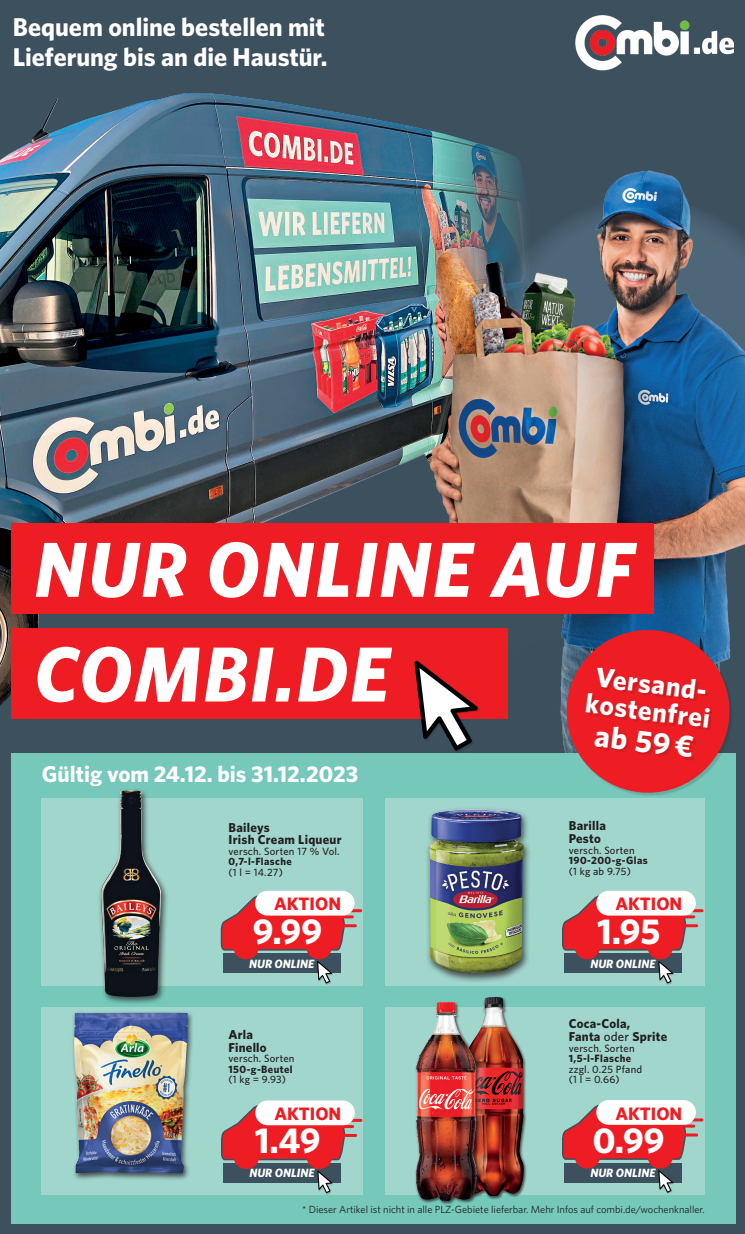
<style>
.page{position:relative;width:745px;height:1234px;background:#fff}
.page>*{position:absolute;margin:0;border:0;box-sizing:border-box;transform-origin:0 0}
.t1{font:italic 700 78px "Whitney";letter-spacing:.02em;color:#fff}
.t2{font:700 36px "Whitney";letter-spacing:-.005em;color:#fff}
.t3{font:700 30.75px "Whitney";color:#fff}
.t4{font:700 27.3px/26.8px "Whitney";color:#fff}
.t5{font:700 25.8px/30.2px "Whitney";color:#fff}
.t6{font:700 22.8px "Whitney";color:#fff}
.t7{font:700 18px "Whitney";color:#ee1d23}
.t8{font:700 12.9px/12.9px "Whitney";letter-spacing:.02em;color:#231f20}
.t9{font:italic 700 12px "Whitney";color:#fff}
.t10{font:500 10.65px/10.6px "Whitney";letter-spacing:.02em;color:#231f20}
.t11{font:700 10.65px "Whitney";letter-spacing:.04em;color:#231f20}
.t12{font:700 10.5px "Whitney";letter-spacing:.04em;color:#231f20}
.t13{font:10.35px "Whitney";color:#231f20}
.s1{font-weight:500}
</style>
<div class="page">
<div style="left:0;top:0;width:744px;height:1233px;background:#3c505e"></div>
<img style="left:0;top:93px;width:502px;height:615px">
<img style="left:410px;top:151px;width:334px;height:836px">
<div style="left:12px;top:752px;width:723px;height:470px;background:#75c8ba"></div>
<div style="left:384px;top:798px;width:320px;height:186px;background:#a1d6cd"></div>
<div style="left:384px;top:1007px;width:320px;height:186px;background:#a1d6cd"></div>
<div style="left:42px;top:1007px;width:321px;height:187px;background:#a1d6cd"></div>
<div style="left:42px;top:798px;width:321px;height:186px;background:#a1d6cd"></div>
<div style="left:12px;top:627px;width:495px;height:91px;background:#ee1d23"></div>
<div style="left:12px;top:523px;width:641px;height:91px;background:#ee1d23"></div>
<div style="left:414px;top:660px;width:65px;height:93px;background:#231f20;opacity:.3"></div>
<svg style="left:414px;top:660px;width:63px;height:90px"></svg>
<svg style="left:561px;top:625px;width:172px;height:171px"></svg>
<div style="left:586px;top:669px;width:126px;height:91px;background:#231f20;opacity:.17"></div>
<img style="left:575px;top:15px;width:158px;height:56px">
<div style="left:564px;top:1162px;width:117px;height:20px;background:#3c505e"></div>
<div style="left:658px;top:1169px;width:16px;height:24px;background:#231f20;opacity:.3"></div>
<svg style="left:658px;top:1169px;width:14px;height:23px"></svg>
<svg style="left:562px;top:1105px;width:124px;height:55px;background:#d93c40"></svg>
<div style="left:574px;top:1143px;width:25px;height:25px;background:#ee1d23;border-radius:50%"></div>
<div style="left:647px;top:1143px;width:25px;height:25px;background:#ee1d23;border-radius:50%"></div>
<hr style="left:665px;top:1118px;width:36px;height:3px;background:#ee1d23">
<hr style="left:656px;top:1124px;width:37px;height:3px;background:#ee1d23">
<hr style="left:659px;top:1133px;width:37px;height:3px;background:#ee1d23">
<div style="left:596px;top:1099px;width:99px;height:25px;background:#fff;border-radius:12px"></div>
<div style="left:97px;top:787px;width:71px;height:218px;background:#231f20;opacity:.75"></div>
<img style="left:99px;top:790px;width:62px;height:206px">
<div style="left:71px;top:1009px;width:123px;height:171px;background:#231f20;opacity:.75"></div>
<img style="left:74px;top:1012px;width:113px;height:160px">
<div style="left:425px;top:806px;width:107px;height:177px;background:#231f20;opacity:.75"></div>
<img style="left:428px;top:809px;width:95px;height:164px">
<div style="left:223px;top:953px;width:117px;height:19px;background:#3c505e"></div>
<div style="left:317px;top:960px;width:16px;height:24px;background:#231f20;opacity:.3"></div>
<svg style="left:317px;top:960px;width:15px;height:23px"></svg>
<svg style="left:220px;top:895px;width:125px;height:56px;background:#d73f43"></svg>
<div style="left:233px;top:934px;width:26px;height:25px;background:#ee1d23;border-radius:50%"></div>
<div style="left:306px;top:934px;width:25px;height:25px;background:#ee1d23;border-radius:50%"></div>
<hr style="left:324px;top:909px;width:36px;height:3px;background:#ee1d23">
<hr style="left:316px;top:915px;width:36px;height:3px;background:#ee1d23">
<hr style="left:319px;top:924px;width:36px;height:3px;background:#ee1d23">
<div style="left:255px;top:890px;width:99px;height:25px;background:#fff;border-radius:12px"></div>
<div style="left:223px;top:1163px;width:117px;height:19px;background:#3c505e"></div>
<div style="left:317px;top:1170px;width:16px;height:24px;background:#231f20;opacity:.3"></div>
<svg style="left:317px;top:1170px;width:15px;height:22px"></svg>
<svg style="left:221px;top:1105px;width:125px;height:55px;background:#d93e42"></svg>
<div style="left:233px;top:1144px;width:26px;height:24px;background:#ee1d23;border-radius:50%"></div>
<div style="left:306px;top:1144px;width:26px;height:24px;background:#ee1d23;border-radius:50%"></div>
<hr style="left:324px;top:1118px;width:37px;height:3px;background:#ee1d23">
<hr style="left:316px;top:1124px;width:36px;height:3px;background:#ee1d23">
<hr style="left:319px;top:1133px;width:36px;height:3px;background:#ee1d23">
<div style="left:255px;top:1100px;width:99px;height:24px;background:#fff;border-radius:12px"></div>
<div style="left:564px;top:953px;width:117px;height:19px;background:#3c505e"></div>
<div style="left:658px;top:960px;width:16px;height:24px;background:#231f20;opacity:.3"></div>
<svg style="left:658px;top:960px;width:14px;height:23px"></svg>
<svg style="left:562px;top:895px;width:124px;height:56px;background:#d83d41"></svg>
<div style="left:574px;top:934px;width:25px;height:25px;background:#ee1d23;border-radius:50%"></div>
<div style="left:647px;top:934px;width:25px;height:25px;background:#ee1d23;border-radius:50%"></div>
<hr style="left:665px;top:909px;width:36px;height:3px;background:#ee1d23">
<hr style="left:656px;top:915px;width:37px;height:3px;background:#ee1d23">
<hr style="left:659px;top:924px;width:37px;height:3px;background:#ee1d23">
<div style="left:596px;top:890px;width:99px;height:25px;background:#fff;border-radius:12px"></div>
<div style="left:461px;top:995px;width:66px;height:204px;background:#231f20;opacity:.75"></div>
<img style="left:463px;top:996px;width:60px;height:199px">
<div style="left:414px;top:1000px;width:65px;height:204px;background:#231f20;opacity:.75"></div>
<img style="left:415px;top:1001px;width:32px;height:160px">
<h3 class="t5" style="left:13px;top:11px;width:316px">Bequem online bestellen mit<br>Lieferung bis an die Haustür.</h3>
<h1 class="t1" style="left:34px;top:517px;width:601px">NUR ONLINE AUF</h1>
<h1 class="t1" style="left:34px;top:621px;width:357px">COMBI.DE</h1>
<h3 class="t6" style="left:42px;top:758px;width:318px">Gültig vom 24.12. bis 31.12.2023</h3>
<p class="t8" style="left:228px;top:820px;width:114px">Baileys<br>Irish Cream Liqueur</p>
<p class="t10" style="left:228px;top:845px;width:113px">versch. Sorten 17 % Vol.</p>
<p class="t12" style="left:228px;top:854px;width:65px">0,7-l-Flasche</p>
<p class="t10" style="left:228px;top:866px;width:56px">(1 l = 14.27)</p>
<h3 class="t7" style="left:274px;top:891px;width:68px">AKTION</h3>
<h2 class="t2" style="left:252px;top:906px;width:71px">9.99</h2>
<p class="t9" style="left:249px;top:955px;width:67px">NUR ONLINE</p>
<p class="t8" style="left:228px;top:1027px;width:40px">Arla<br>Finello</p>
<p class="t10" style="left:228px;top:1052px;width:67px">versch. Sorten</p>
<p class="t11" style="left:228px;top:1061px;width:66px">150-g-Beutel</p>
<p class="t10" style="left:228px;top:1073px;width:59px">(1 kg = 9.93)</p>
<h3 class="t7" style="left:274px;top:1101px;width:68px">AKTION</h3>
<h2 class="t2" style="left:254px;top:1116px;width:67px">1.49</h2>
<p class="t9" style="left:249px;top:1164px;width:67px">NUR ONLINE</p>
<h3 class="t4" style="left:590px;top:662px;width:127px;rotate:7deg">Versand&shy;kostenfrei</h3>
<h3 class="t3" style="left:597px;top:714px;width:101px;rotate:7deg">ab 59€</h3>
<p class="t8" style="left:568px;top:818px;width:39px">Barilla<br>Pesto</p>
<p class="t10" style="left:568px;top:844px;width:67px">versch. Sorten</p>
<p class="t11" style="left:568px;top:853px;width:80px">190-200-g-Glas</p>
<p class="t10" style="left:568px;top:865px;width:64px">(1 kg ab 9.75)</p>
<h3 class="t7" style="left:615px;top:891px;width:68px">AKTION</h3>
<h2 class="t2" style="left:596px;top:906px;width:65px">1.95</h2>
<p class="t9" style="left:590px;top:955px;width:67px">NUR ONLINE</p>
<p class="t8" style="left:568px;top:1016px;width:100px">Coca-Cola,<br>Fanta <span class="s1">oder</span> Sprite</p>
<p class="t10" style="left:568px;top:1042px;width:67px">versch. Sorten</p>
<p class="t11" style="left:568px;top:1050px;width:64px">1,5-l-Flasche</p>
<p class="t10" style="left:568px;top:1063px;width:75px">zzgl. 0.25 Pfand (1 l = 0.66)</p>
<h3 class="t7" style="left:615px;top:1100px;width:68px">AKTION</h3>
<h2 class="t2" style="left:592px;top:1115px;width:73px">0.99</h2>
<p class="t9" style="left:590px;top:1164px;width:67px">NUR ONLINE</p>
<p class="t13" style="left:302px;top:1202px;width:404px">* Dieser Artikel ist nicht in alle PLZ-Gebiete lieferbar. Mehr Infos auf combi.de/wochenknaller.</p>
</div>
